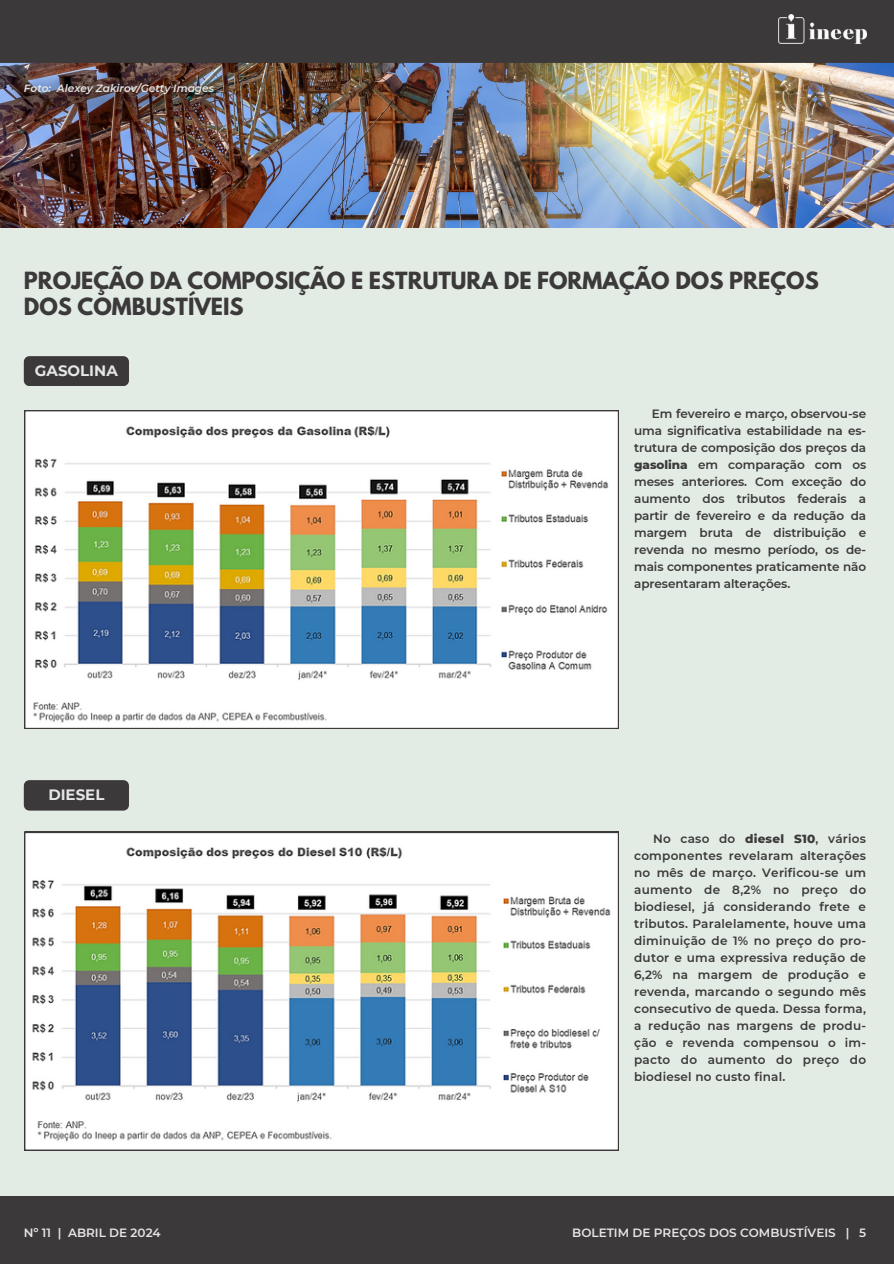
<style>
.page{position:relative;width:894px;height:1264px;background:#fff}
.page>*{position:absolute;margin:0;border:0;box-sizing:border-box;transform-origin:0 0}
.t1{font:700 21px/25.8px "League Spartan";color:#3b3939}
.t2{font:700 15px "Montserrat";color:#e6e6e6}
.t3{font:600 12px/17px "Montserrat";letter-spacing:.005em;color:#3b3939;text-align:justify}
.t4{font:600 12px "Montserrat";color:#e6e6e6}
.t5{font:italic 600 10.5px "Montserrat";color:#e6e6e6}
.s1{font-weight:800}
</style>
<div class="page">
<div style="left:0;top:0;width:893px;height:1263px;background:#e3ebe5"></div>
<img style="left:0;top:63px;width:893px;height:164px">
<img style="left:1px;top:64px;width:235px;height:62px">
<div style="left:0;top:0;width:893px;height:63px;background:#3b3939"></div>
<div style="left:0;top:1195px;width:893px;height:68px;background:#3b3939"></div>
<img style="left:778px;top:15px;width:88px;height:29px">
<div style="left:24px;top:356px;width:105px;height:30px;background:#3b3939;border-radius:6px"></div>
<div style="left:24px;top:780px;width:105px;height:30px;background:#3b3939"></div>
<svg style="left:24px;top:410px;width:594px;height:318px;background:#d9dbd4"></svg>
<svg style="left:24px;top:832px;width:594px;height:318px;background:#d0d5d5"></svg>
<p class="t5" style="left:24px;top:82px;width:192px">Foto: Alexey Zakirov/Getty Images</p>
<h1 class="t1" style="left:24px;top:271px;width:796px">PROJEÇÃO DA COMPOSIÇÃO E ESTRUTURA DE FORMAÇÃO DOS PREÇOS<br>DOS COMBUSTÍVEIS</h1>
<p class="t2" style="left:35px;top:361px;width:84px">GASOLINA</p>
<p class="t2" style="left:48px;top:785px;width:58px">DIESEL</p>
<p class="t3" style="left:634px;top:405px;width:233px;text-indent:18px">Em fevereiro e março, observou-se uma significativa estabilidade na es&shy;trutura de composição dos preços da <span class="s1">gasolina</span> em comparação com os meses anteriores. Com exceção do aumento dos tributos federais a partir de fevereiro e da redução da margem bruta de distribuição e revenda no mesmo período, os de&shy;mais componentes praticamente não apresentaram alterações.</p>
<p class="t3" style="left:634px;top:830px;width:233px;text-indent:19px">No caso do <span class="s1">diesel S10</span>, vários componentes revelaram alterações no mês de março. Verificou-se um aumento de 8,2% no preço do biodiesel, já considerando frete e tributos. Paralelamente, houve uma diminuição de 1% no preço do pro&shy;dutor e uma expressiva redução de 6,2% na margem de produção e revenda, marcando o segundo mês consecutivo de queda. Dessa forma, a redução nas margens de produ&shy;ção e revenda compensou o im&shy;pacto do aumento do preço do biodiesel no custo final.</p>
<p class="t4" style="left:24px;top:1225px;width:138px">Nº 11 | ABRIL DE 2024</p>
<p class="t4" style="left:572px;top:1225px;width:295px">BOLETIM DE PREÇOS DOS COMBUSTÍVEIS | 5</p>
</div>
